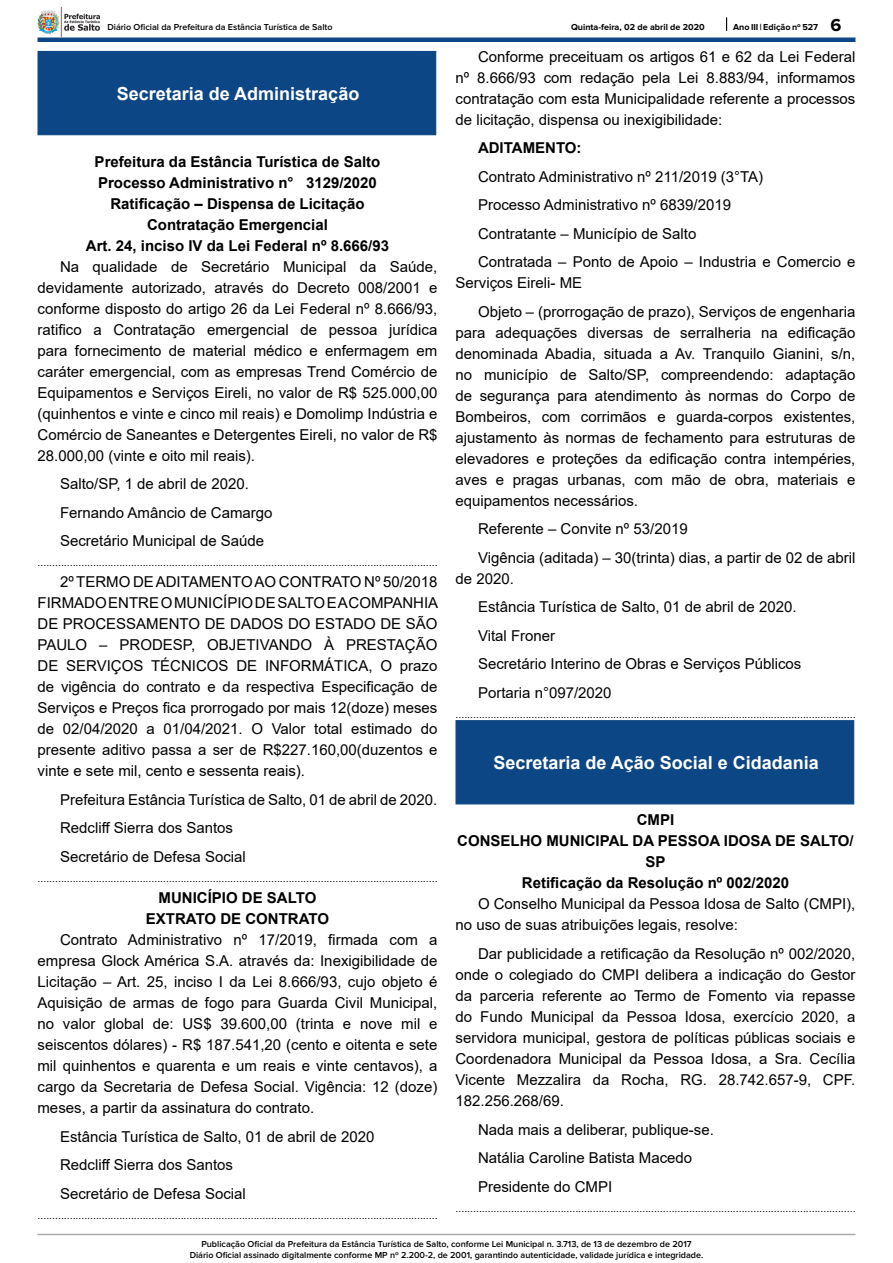
<style>
.page{position:relative;width:893px;height:1263px;background:#fff}
.page>*{position:absolute;margin:0;border:0;box-sizing:border-box;transform-origin:0 0}
.t1{font:700 18px "Arial";color:#fff}
._2_-_Corpo{font:15px/21px "Arial";color:#000;text-align:justify}
._1_-_Cabeçalho{font:700 15px/21px "Arial";color:#000;text-align:center}
._6_-_Corpo_Negrito{font:700 15px "Arial";color:#000}
._4_-_LINHA_FINAL{font:10.5px "Arial";color:#000}
.t2{font:600 9px/10.8px "Proxima Nova";color:#000;text-align:center}
.t3{font:700 9px "Proxima Nova";color:#000}
.s1{font-size:18px}
</style>
<div class="page">
<hr style="left:38px;top:38px;width:817px;height:4px;background:#0c4685">
<svg style="left:726px;top:17px;width:1px;height:14px"></svg>
<img style="left:38px;top:8px;width:62px;height:28px">
<hr style="left:37px;top:1234px;width:818px;height:1px;background:#aaacaf">
<div style="left:38px;top:51px;width:398px;height:84px;background:#0c4685"></div>
<div style="left:455px;top:720px;width:399px;height:84px;background:#0c4685;border:1px solid #0c4685"></div>
<p class="t2" style="left:107px;top:22px;width:227px">Diário Oficial da Prefeitura da Estância Turística de Salto</p>
<p class="t3" style="left:571px;top:22px;width:135px">Quinta-feira, 02 de abril de 2020</p>
<p class="t3" style="left:733px;top:22px;width:110px">Ano III | Edição nº 527 <span class="s1">6</span></p>
<p class="t1" style="left:117px;top:81px;width:244px">Secretaria de Administração</p>
<p class="_1_-_Cabeçalho" style="left:95px;top:151px;width:287px">Prefeitura da Estância Turística de Salto</p>
<p class="_1_-_Cabeçalho" style="left:98px;top:172px;width:280px">Processo Administrativo n° 3129/2020</p>
<p class="_1_-_Cabeçalho" style="left:110px;top:193px;width:256px">Ratificação – Dispensa de Licitação</p>
<p class="_1_-_Cabeçalho" style="left:147px;top:214px;width:182px">Contratação Emergencial</p>
<p class="_1_-_Cabeçalho" style="left:86px;top:235px;width:305px">Art. 24, inciso IV da Lei Federal nº 8.666/93</p>
<p class="_2_-_Corpo" style="left:38px;top:256px;width:401px;text-indent:22px">Na qualidade de Secretário Municipal da Saúde, devidamente autorizado, através do Decreto 008/2001 e conforme disposto do artigo 26 da Lei Federal nº 8.666/93, ratifico a Contratação emergencial de pessoa jurídica para fornecimento de material médico e enfermagem em caráter emergencial, com as empresas Trend Comércio de Equipamentos e Serviços Eireli, no valor de R$ 525.000,00 (quinhentos e vinte e cinco mil reais) e Domolimp Indústria e Comércio de Saneantes e Detergentes Eireli, no valor de R$ 28.000,00 (vinte e oito mil reais).</p>
<p class="_2_-_Corpo" style="left:60px;top:473px;width:191px">Salto/SP, 1 de abril de 2020.</p>
<p class="_2_-_Corpo" style="left:60px;top:502px;width:214px">Fernando Amâncio de Camargo</p>
<p class="_2_-_Corpo" style="left:60px;top:530px;width:206px">Secretário Municipal de Saúde</p>
<p class="_4_-_LINHA_FINAL" style="left:38px;top:555px;width:401px">.........................................................................................................................................</p>
<p class="_2_-_Corpo" style="left:38px;top:571px;width:402px;text-indent:22px">2º TERMO DE ADITAMENTO AO CONTRATO Nº 50/2018<br>FIRMADO ENTRE O MUNICÍPIO DE SALTO E A COMPANHIA DE PROCESSAMENTO DE DADOS DO ESTADO DE SÃO PAULO – PRODESP, OBJETIVANDO À PRESTAÇÃO DE SERVIÇOS TÉCNICOS DE INFORMÁTICA, O prazo de vigência do contrato e da respectiva Especificação de Serviços e Preços fica prorrogado por mais 12(doze) meses de 02/04/2020 a 01/04/2021. O Valor total estimado do presente aditivo passa a ser de R$227.160,00(duzentos e vinte e sete mil, cento e sessenta reais).</p>
<p class="_2_-_Corpo" style="left:60px;top:789px;width:379px">Prefeitura Estância Turística de Salto, 01 de abril de 2020.</p>
<p class="_2_-_Corpo" style="left:60px;top:817px;width:175px">Redcliff Sierra dos Santos</p>
<p class="_2_-_Corpo" style="left:60px;top:846px;width:187px">Secretário de Defesa Social</p>
<p class="_4_-_LINHA_FINAL" style="left:38px;top:871px;width:401px">.........................................................................................................................................</p>
<p class="_1_-_Cabeçalho" style="left:159px;top:887px;width:159px">MUNICÍPIO DE SALTO</p>
<p class="_1_-_Cabeçalho" style="left:146px;top:908px;width:185px">EXTRATO DE CONTRATO</p>
<p class="_2_-_Corpo" style="left:38px;top:929px;width:401px;text-indent:22px">Contrato Administrativo nº 17/2019, firmada com a empresa Glock América S.A. através da: Inexigibilidade de Licitação – Art. 25, inciso I da Lei 8.666/93, cujo objeto é Aquisição de armas de fogo para Guarda Civil Municipal, no valor global de: US$ 39.600,00 (trinta e nove mil e seiscentos dólares) - R$ 187.541,20 (cento e oitenta e sete mil quinhentos e quarenta e um reais e vinte centavos), a cargo da Secretaria de Defesa Social. Vigência: 12 (doze) meses, a partir da assinatura do contrato.</p>
<p class="_2_-_Corpo" style="left:60px;top:1126px;width:316px">Estância Turística de Salto, 01 de abril de 2020</p>
<p class="_2_-_Corpo" style="left:60px;top:1154px;width:175px">Redcliff Sierra dos Santos</p>
<p class="_2_-_Corpo" style="left:60px;top:1183px;width:187px">Secretário de Defesa Social</p>
<p class="_4_-_LINHA_FINAL" style="left:38px;top:1208px;width:401px">.........................................................................................................................................</p>
<p class="_2_-_Corpo" style="left:455px;top:46px;width:401px;text-indent:22px">Conforme preceituam os artigos 61 e 62 da Lei Federal nº 8.666/93 com redação pela Lei 8.883/94, informamos contratação com esta Municipalidade referente a processos de licitação, dispensa ou inexigibilidade:</p>
<p class="_6_-_Corpo_Negrito" style="left:478px;top:137px;width:105px">ADITAMENTO:</p>
<p class="_2_-_Corpo" style="left:478px;top:166px;width:287px">Contrato Administrativo nº 211/2019 (3°TA)</p>
<p class="_2_-_Corpo" style="left:478px;top:194px;width:255px">Processo Administrativo nº 6839/2019</p>
<p class="_2_-_Corpo" style="left:478px;top:223px;width:220px">Contratante – Município de Salto</p>
<p class="_2_-_Corpo" style="left:455px;top:251px;width:401px;text-indent:22px">Contratada – Ponto de Apoio – Industria e Comercio e<br>Serviços Eireli- ME</p>
<p class="_2_-_Corpo" style="left:455px;top:301px;width:401px;text-indent:22px">Objeto – (prorrogação de prazo), Serviços de engenharia para adequações diversas de serralheria na edificação denominada Abadia, situada a Av. Tranquilo Gianini, s/n, no município de Salto/SP, compreendendo: adaptação de segurança para atendimento às normas do Corpo de Bombeiros, com corrimãos e guarda-corpos existentes, ajustamento às normas de fechamento para estruturas de elevadores e proteções da edificação contra intempéries, aves e pragas urbanas, com mão de obra, materiais e equipamentos necessários.</p>
<p class="_2_-_Corpo" style="left:478px;top:518px;width:211px">Referente – Convite nº 53/2019</p>
<p class="_2_-_Corpo" style="left:455px;top:547px;width:401px;text-indent:22px">Vigência (aditada) – 30(trinta) dias, a partir de 02 de abril de 2020.</p>
<p class="_2_-_Corpo" style="left:478px;top:596px;width:320px">Estância Turística de Salto, 01 de abril de 2020.</p>
<p class="_2_-_Corpo" style="left:478px;top:625px;width:79px">Vital Froner</p>
<p class="_2_-_Corpo" style="left:478px;top:653px;width:325px">Secretário Interino de Obras e Serviços Públicos</p>
<p class="_2_-_Corpo" style="left:478px;top:682px;width:135px">Portaria n°097/2020</p>
<p class="_4_-_LINHA_FINAL" style="left:456px;top:707px;width:401px">.........................................................................................................................................</p>
<p class="t1" style="left:493px;top:750px;width:327px">Secretaria de Ação Social e Cidadania</p>
<p class="_1_-_Cabeçalho" style="left:637px;top:810px;width:39px">CMPI</p>
<p class="_1_-_Cabeçalho" style="left:457px;top:831px;width:398px">CONSELHO MUNICIPAL DA PESSOA IDOSA DE SALTO/<br>SP</p>
<p class="_1_-_Cabeçalho" style="left:522px;top:873px;width:269px">Retificação da Resolução nº 002/2020</p>
<p class="_2_-_Corpo" style="left:455px;top:894px;width:401px;text-indent:22px">O Conselho Municipal da Pessoa Idosa de Salto (CMPI), no uso de suas atribuições legais, resolve:</p>
<p class="_2_-_Corpo" style="left:455px;top:943px;width:401px;text-indent:22px">Dar publicidade a retificação da Resolução nº 002/2020, onde o colegiado do CMPI delibera a indicação do Gestor da parceria referente ao Termo de Fomento via repasse do Fundo Municipal da Pessoa Idosa, exercício 2020, a servidora municipal, gestora de políticas públicas sociais e Coordenadora Municipal da Pessoa Idosa, a Sra. Cecília Vicente Mezzalira da Rocha, RG. 28.742.657-9, CPF.<br>182.256.268/69.</p>
<p class="_2_-_Corpo" style="left:478px;top:1119px;width:237px">Nada mais a deliberar, publique-se.</p>
<p class="_2_-_Corpo" style="left:478px;top:1147px;width:216px">Natália Caroline Batista Macedo</p>
<p class="_2_-_Corpo" style="left:478px;top:1176px;width:136px">Presidente do CMPI</p>
<p class="_4_-_LINHA_FINAL" style="left:456px;top:1201px;width:401px">.........................................................................................................................................</p>
<p class="t2" style="left:190px;top:1238px;width:515px">Publicação Oficial da Prefeitura da Estância Turística de Salto, conforme Lei Municipal n. 3.713, de 13 de dezembro de 2017<br>Diário Oficial assinado digitalmente conforme MP nº 2.200-2, de 2001, garantindo autenticidade, validade jurídica e integridade.</p>
</div>
